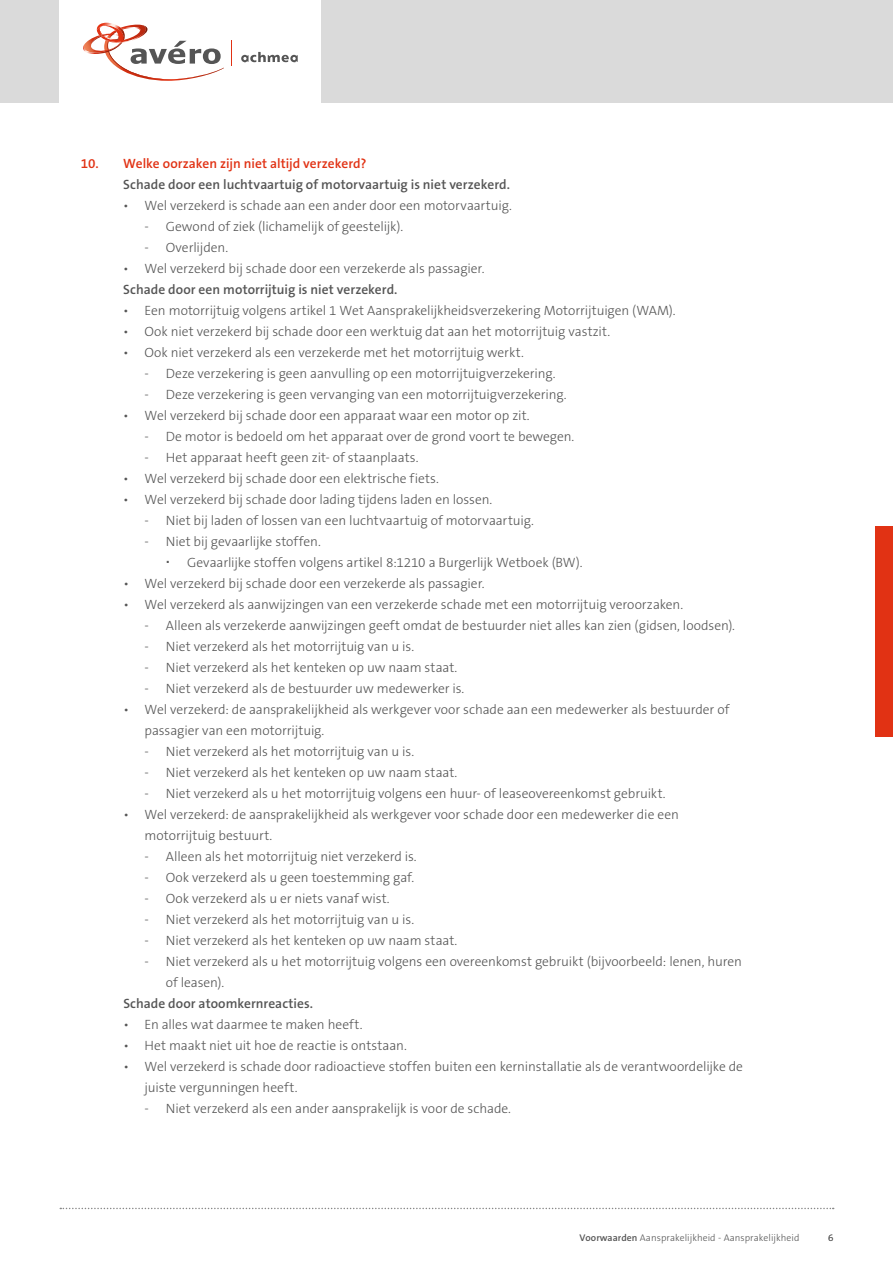
<style>
.page{position:relative;width:893px;height:1263px;background:#fff}
.page>*{position:absolute;margin:0;border:0;box-sizing:border-box;transform-origin:0 0}
.t1{font:300 13.5px/21px "The Sans B3";letter-spacing:-.01em;color:#555}
.t2{font:600 13.5px "The Sans B6";letter-spacing:.005em;color:#555}
.t3{font:600 13.5px "The Sans B6";letter-spacing:-.005em;color:#e13214}
.t4{font:300 9.75px "The Sans B3";letter-spacing:.005em;color:#555}
.s1{font-family:"The Sans B6";font-weight:600}
</style>
<div class="page">
<div style="left:0;top:0;width:893px;height:103px;background:#dadada"></div>
<div style="left:60px;top:0;width:261px;height:103px;background:#fff"></div>
<svg style="left:241px;top:52px;width:57px;height:10px"></svg>
<svg style="left:83px;top:22px;width:141px;height:59px"></svg>
<svg style="left:231px;top:41px;width:1px;height:25px"></svg>
<svg style="left:60px;top:1208px;width:774px;height:1px"></svg>
<div style="left:876px;top:526px;width:17px;height:211px;background:#e13214"></div>
<p class="t3" style="left:81px;top:156px;width:287px">10. Welke oorzaken zijn niet altijd verzekerd?</p>
<p class="t2" style="left:123px;top:177px;width:388px">Schade door een luchtvaartuig of motorvaartuig is niet verzekerd.</p>
<p class="t1" style="left:123px;top:196px;width:390px">• Wel verzekerd is schade aan een ander door een motorvaartuig.</p>
<p class="t1" style="left:145px;top:217px;width:260px">- Gewond of ziek (lichamelijk of geestelijk).</p>
<p class="t1" style="left:145px;top:238px;width:85px">- Overlijden.</p>
<p class="t1" style="left:123px;top:259px;width:363px">• Wel verzekerd bij schade door een verzekerde als passagier.</p>
<p class="t2" style="left:123px;top:282px;width:276px">Schade door een motorrijtuig is niet verzekerd.</p>
<p class="t1" style="left:123px;top:301px;width:554px">• Een motorrijtuig volgens artikel 1 Wet Aansprakelijkheidsverzekering Motorrijtuigen (WAM).</p>
<p class="t1" style="left:123px;top:322px;width:488px">• Ook niet verzekerd bij schade door een werktuig dat aan het motorrijtuig vastzit.</p>
<p class="t1" style="left:123px;top:343px;width:402px">• Ook niet verzekerd als een verzekerde met het motorrijtuig werkt.</p>
<p class="t1" style="left:145px;top:364px;width:413px">- Deze verzekering is geen aanvulling op een motorrijtuigverzekering.</p>
<p class="t1" style="left:145px;top:385px;width:424px">- Deze verzekering is geen vervanging van een motorrijtuigverzekering.</p>
<p class="t1" style="left:123px;top:406px;width:408px">• Wel verzekerd bij schade door een apparaat waar een motor op zit.</p>
<p class="t1" style="left:145px;top:427px;width:431px">- De motor is bedoeld om het apparaat over de grond voort te bewegen.</p>
<p class="t1" style="left:145px;top:448px;width:275px">- Het apparaat heeft geen zit- of staanplaats.</p>
<p class="t1" style="left:123px;top:469px;width:317px">• Wel verzekerd bij schade door een elektrische fiets.</p>
<p class="t1" style="left:123px;top:490px;width:371px">• Wel verzekerd bij schade door lading tijdens laden en lossen.</p>
<p class="t1" style="left:145px;top:511px;width:391px">- Niet bij laden of lossen van een luchtvaartuig of motorvaartuig.</p>
<p class="t1" style="left:187px;top:532px;width:397px;text-indent:-43px">- Niet bij gevaarlijke stoffen.<br>Gevaarlijke stoffen volgens artikel 8:1210 a Burgerlijk Wetboek (BW).</p>
<p class="t1" style="left:123px;top:574px;width:363px">• Wel verzekerd bij schade door een verzekerde als passagier.</p>
<p class="t1" style="left:123px;top:595px;width:561px">• Wel verzekerd als aanwijzingen van een verzekerde schade met een motorrijtuig veroorzaken.</p>
<p class="t1" style="left:145px;top:616px;width:592px">- Alleen als verzekerde aanwijzingen geeft omdat de bestuurder niet alles kan zien (gidsen, loodsen).</p>
<p class="t1" style="left:145px;top:637px;width:271px">- Niet verzekerd als het motorrijtuig van u is.</p>
<p class="t1" style="left:145px;top:658px;width:314px">- Niet verzekerd als het kenteken op uw naam staat.</p>
<p class="t1" style="left:145px;top:679px;width:321px">- Niet verzekerd als de bestuurder uw medewerker is.</p>
<p class="t1" style="left:145px;top:700px;width:586px;text-indent:-21px">• Wel verzekerd: de aansprakelijkheid als werkgever voor schade aan een medewerker als bestuurder of passagier van een motorrijtuig.</p>
<p class="t1" style="left:145px;top:742px;width:271px">- Niet verzekerd als het motorrijtuig van u is.</p>
<p class="t1" style="left:145px;top:763px;width:314px">- Niet verzekerd als het kenteken op uw naam staat.</p>
<p class="t1" style="left:145px;top:784px;width:523px">- Niet verzekerd als u het motorrijtuig volgens een huur- of leaseovereenkomst gebruikt.</p>
<p class="t1" style="left:145px;top:805px;width:536px;text-indent:-21px">• Wel verzekerd: de aansprakelijkheid als werkgever voor schade door een medewerker die een motorrijtuig bestuurt.</p>
<p class="t1" style="left:145px;top:847px;width:274px">- Alleen als het motorrijtuig niet verzekerd is.</p>
<p class="t1" style="left:145px;top:868px;width:271px">- Ook verzekerd als u geen toestemming gaf.</p>
<p class="t1" style="left:145px;top:889px;width:247px">- Ook verzekerd als u er niets vanaf wist.</p>
<p class="t1" style="left:145px;top:910px;width:271px">- Niet verzekerd als het motorrijtuig van u is.</p>
<p class="t1" style="left:145px;top:931px;width:314px">- Niet verzekerd als het kenteken op uw naam staat.</p>
<p class="t1" style="left:166px;top:952px;width:577px;text-indent:-21px">- Niet verzekerd als u het motorrijtuig volgens een overeenkomst gebruikt (bijvoorbeeld: lenen, huren of leasen).</p>
<p class="t2" style="left:123px;top:997px;width:191px">Schade door atoomkernreacties.</p>
<p class="t1" style="left:123px;top:1015px;width:241px">• En alles wat daarmee te maken heeft.</p>
<p class="t1" style="left:123px;top:1036px;width:285px">• Het maakt niet uit hoe de reactie is ontstaan.</p>
<p class="t1" style="left:145px;top:1057px;width:600px;text-indent:-21px">• Wel verzekerd is schade door radioactieve stoffen buiten een kerninstallatie als de verantwoordelijke de juiste vergunningen heeft.</p>
<p class="t1" style="left:145px;top:1099px;width:368px">- Niet verzekerd als een ander aansprakelijk is voor de schade.</p>
<p class="t4" style="left:579px;top:1233px;width:221px"><span class="s1">Voorwaarden</span> Aansprakelijkheid - Aansprakelijkheid</p>
<p class="t4" style="left:828px;top:1233px;width:7px">6</p>
</div>
